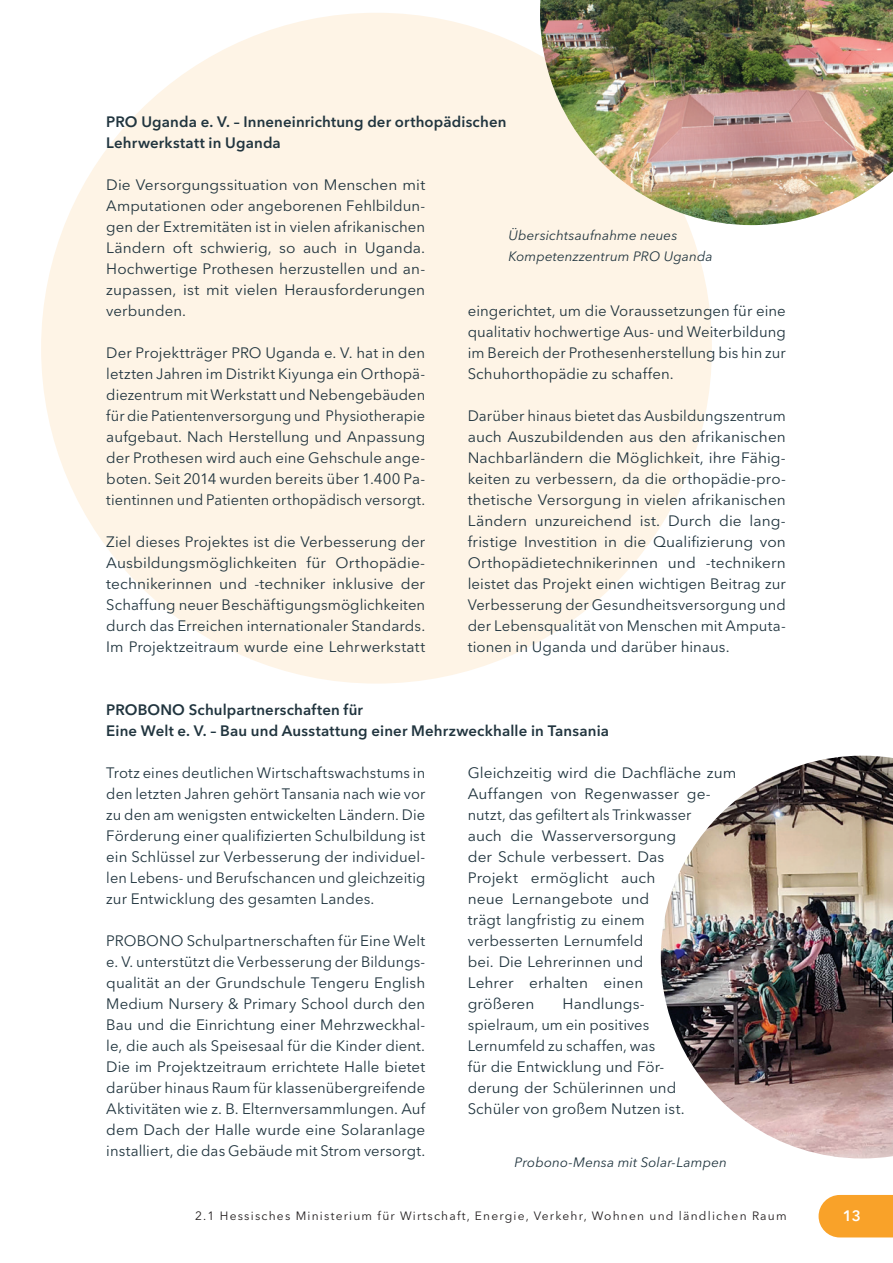
<style>
.page{position:relative;width:893px;height:1263px;background:#fff}
.page>*{position:absolute;margin:0;border:0;box-sizing:border-box;transform-origin:0 0}
.t1{font:15px/21px "Avenir Next LT Pro";letter-spacing:.005em;color:#21353f;text-align:justify}
.t2{font:600 15px/21px "Avenir Next LT Pro";letter-spacing:.01em;color:#21353f}
.t3{font:600 15px "Avenir Next LT Pro";color:#fff}
.t4{font:italic 13.5px/21px "Avenir Next LT Pro";letter-spacing:.005em;color:#21353f}
.t5{font:12px "Avenir Next LT Pro";letter-spacing:.1em;color:#231f20}
</style>
<div class="page">
<div style="left:819px;top:1195px;width:74px;height:42px;background:#f9a229"></div>
<div style="left:41px;top:13px;width:671px;height:671px;background:#fef4e6;border-radius:50%"></div>
<img style="left:540px;top:0;width:353px;height:225px">
<img style="left:661px;top:756px;width:232px;height:402px">
<p class="t2" style="left:106px;top:111px;width:402px">PRO Uganda e. V. – Inneneinrichtung der orthopädischen<br>Lehrwerkstatt in Uganda</p>
<p class="t1" style="left:106px;top:174px;width:320px">Die Versorgungssituation von Menschen mit Amputationen oder angeborenen Fehlbildun&shy;gen der Extremitäten ist in vielen afrikanischen Ländern oft schwierig, so auch in Uganda.<br>Hochwertige Prothesen herzustellen und an&shy;zupassen, ist mit vielen Herausforderungen verbunden.</p>
<p class="t1" style="left:106px;top:342px;width:320px">Der Projektträger PRO Uganda e. V. hat in den letzten Jahren im Distrikt Kiyunga ein Orthopä&shy;diezentrum mit Werkstatt und Nebengebäuden für die Patientenversorgung und Physiotherapie aufgebaut. Nach Herstellung und Anpassung der Prothesen wird auch eine Gehschule ange&shy;boten. Seit 2014 wurden bereits über 1.400 Pa&shy;tientinnen und Patienten orthopädisch versorgt.</p>
<p class="t1" style="left:106px;top:531px;width:320px">Ziel dieses Projektes ist die Verbesserung der Ausbildungsmöglichkeiten für Orthopädie&shy;technikerinnen und -techniker inklusive der Schaffung neuer Beschäftigungsmöglichkeiten durch das Erreichen internationaler Standards.<br>Im Projektzeitraum wurde eine Lehrwerkstatt</p>
<p class="t4" style="left:509px;top:225px;width:206px">Übersichtsaufnahme neues<br>Kompetenzzentrum PRO Uganda</p>
<p class="t1" style="left:468px;top:300px;width:320px">eingerichtet, um die Voraussetzungen für eine qualitativ hochwertige Aus- und Weiterbildung im Bereich der Prothesenherstellung bis hin zur Schuhorthopädie zu schaffen.</p>
<p class="t1" style="left:468px;top:405px;width:320px">Darüber hinaus bietet das Ausbildungszentrum auch Auszubildenden aus den afrikanischen Nachbarländern die Möglichkeit, ihre Fähig&shy;keiten zu verbessern, da die orthopädie-pro&shy;thetische Versorgung in vielen afrikanischen Ländern unzureichend ist. Durch die lang&shy;fristige Investition in die Qualifizierung von Orthopädietechnikerinnen und -technikern leistet das Projekt einen wichtigen Beitrag zur Verbesserung der Gesundheitsversorgung und der Lebensqualität von Menschen mit Amputa&shy;tionen in Uganda und darüber hinaus.</p>
<p class="t2" style="left:106px;top:699px;width:504px">PROBONO Schulpartnerschaften für<br>Eine Welt e. V. – Bau und Ausstattung einer Mehrzweckhalle in Tansania</p>
<p class="t1" style="left:106px;top:762px;width:320px">Trotz eines deutlichen Wirtschaftswachstums in den letzten Jahren gehört Tansania nach wie vor zu den am wenigsten entwickelten Ländern. Die Förderung einer qualifizierten Schulbildung ist ein Schlüssel zur Verbesserung der individuel&shy;len Lebens- und Berufschancen und gleichzeitig zur Entwicklung des gesamten Landes.</p>
<p class="t1" style="left:106px;top:930px;width:320px">PROBONO Schulpartnerschaften für Eine Welt e. V. unterstützt die Verbesserung der Bildungs&shy;qualität an der Grundschule Tengeru English Medium Nursery &amp; Primary School durch den Bau und die Einrichtung einer Mehrzweckhal&shy;le, die auch als Speisesaal für die Kinder dient.<br>Die im Projektzeitraum errichtete Halle bietet darüber hinaus Raum für klassenübergreifende Aktivitäten wie z. B. Elternversammlungen. Auf dem Dach der Halle wurde eine Solaranlage installiert, die das Gebäude mit Strom versorgt.</p>
<p class="t1" style="left:468px;top:762px;width:270px;text-align:left">Gleichzeitig wird die Dachfläche zum<br>Auffangen von Regenwasser ge&shy;nutzt, das gefiltert als Trinkwasser<br>auch die Wasserversorgung<br>der Schule verbessert. Das<br>Projekt ermöglicht auch<br>neue Lernangebote und<br>trägt langfristig zu einem verbesserten Lernumfeld<br>bei. Die Lehrerinnen und<br>Lehrer erhalten einen<br>größeren</p>
<p class="t1" style="left:468px;top:993px;width:218px;text-align:left;text-indent:95px">Handlungs&shy;spielraum, um ein positives<br>Lernumfeld zu schaffen, was<br>für die Entwicklung und För&shy;derung der Schülerinnen und<br>Schüler von großem Nutzen ist.</p>
<p class="t4" style="left:514px;top:1152px;width:214px">Probono-Mensa mit Solar-Lampen</p>
<p class="t5" style="left:195px;top:1209px;width:593px">2.1 Hessisches Ministerium für Wirtschaft, Energie, Verkehr, Wohnen und ländlichen Raum</p>
<p class="t3" style="left:843px;top:1206px;width:20px">13</p>
</div>
